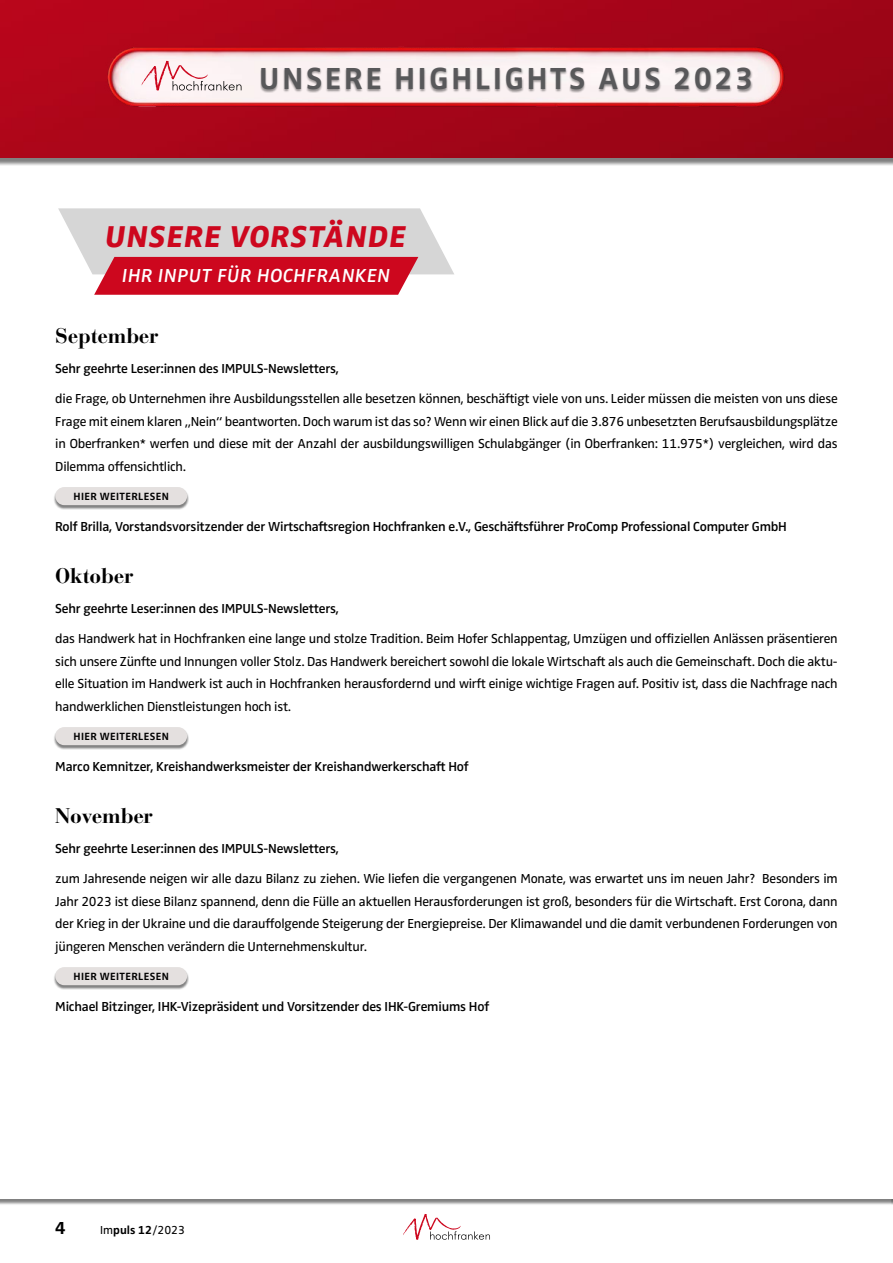
<style>
.page{position:relative;width:893px;height:1263px;background:#fff}
.page>*{position:absolute;margin:0;border:0;box-sizing:border-box;transform-origin:0 0}
.t1{font:700 31.5px "Zwo Pro";letter-spacing:.09em;color:#58585a}
.t2{font:italic 800 31.2px "Zwo Pro";letter-spacing:.035em;color:#cd071e}
.t3{font:700 21px "Bauer Bodoni";letter-spacing:-.01em;color:#000}
.t4{font:italic 600 19.5px "Zwo Pro";letter-spacing:.035em;color:#fff}
.t5{font:700 18px "Zwo Pro";color:#000}
.t6{font:13.5px/22.5px "Zwo Pro";letter-spacing:-.015em;color:#000;text-align:justify}
.t7{font:600 13.5px "Zwo Pro";letter-spacing:-.015em;color:#000}
.t8{font:12px "Zwo Pro";color:#000}
.t9{font:700 10.8px "Zwo Pro";letter-spacing:.035em;color:#000}
.s1{font-weight:700}
</style>
<div class="page">
<div style="left:0;top:1194px;width:893px;height:11px;background:#000;opacity:.5"></div>
<div style="left:0;top:1192px;width:893px;height:6px;background:#fff"></div>
<div style="left:0;top:0;width:893px;height:166px;background:#000;opacity:.5"></div>
<img style="left:0;top:0;width:893px;height:157px">
<img style="left:100px;top:27px;width:693px;height:104px">
<div style="left:260px;top:68px;width:493px;height:25px;background:#000;opacity:.4"></div>
<svg style="left:141px;top:61px;width:100px;height:30px"></svg>
<svg style="left:403px;top:1214px;width:87px;height:26px"></svg>
<div style="left:54px;top:488px;width:135px;height:22px;background:#000;opacity:.5"></div>
<div style="left:55px;top:487px;width:132px;height:18px;background:#e4e0df;border-radius:9px"></div>
<div style="left:54px;top:728px;width:135px;height:22px;background:#000;opacity:.5"></div>
<div style="left:55px;top:727px;width:132px;height:18px;background:#e4e0df;border-radius:9px"></div>
<div style="left:54px;top:968px;width:135px;height:22px;background:#000;opacity:.5"></div>
<div style="left:55px;top:967px;width:132px;height:18px;background:#e4e0df;border-radius:9px"></div>
<svg style="left:58px;top:208px;width:396px;height:87px;background:#d8969d"></svg>
<h1 class="t1" style="left:259px;top:55px;width:496px">UNSERE HIGHLIGHTS AUS 2023</h1>
<h2 class="t2" style="left:105px;top:213px;width:302px">UNSERE VORSTÄNDE</h2>
<h3 class="t4" style="left:122px;top:261px;width:269px">IHR INPUT FÜR HOCHFRANKEN</h3>
<h3 class="t3" style="left:55px;top:323px;width:105px">September</h3>
<p class="t7" style="left:55px;top:359px;width:285px">Sehr geehrte Leser:innen des IMPULS-Newsletters,</p>
<p class="t6" style="left:55px;top:387px;width:784px">die Frage, ob Unternehmen ihre Ausbildungsstellen alle besetzen können, beschäftigt viele von uns. Leider müssen die meisten von uns diese Frage mit einem klaren „Nein“ beantworten. Doch warum ist das so? Wenn wir einen Blick auf die 3.876 unbesetzten Berufsausbildungsplätze in Oberfranken* werfen und diese mit der Anzahl der ausbildungswilligen Schulabgänger (in Oberfranken: 11.975*) vergleichen, wird das Dilemma offensichtlich.</p>
<p class="t9" style="left:74px;top:488px;width:97px">HIER WEITERLESEN</p>
<p class="t7" style="left:55px;top:516px;width:733px">Rolf Brilla, Vorstandsvorsitzender der Wirtschaftsregion Hochfranken e.V., Geschäftsführer ProComp Professional Computer GmbH</p>
<h3 class="t3" style="left:55px;top:563px;width:80px">Oktober</h3>
<p class="t7" style="left:55px;top:599px;width:285px">Sehr geehrte Leser:innen des IMPULS-Newsletters,</p>
<p class="t6" style="left:55px;top:627px;width:784px">das Handwerk hat in Hochfranken eine lange und stolze Tradition. Beim Hofer Schlappentag, Umzügen und offiziellen Anlässen präsentieren sich unsere Zünfte und Innungen voller Stolz. Das Handwerk bereichert sowohl die lokale Wirtschaft als auch die Gemeinschaft. Doch die aktu&shy;elle Situation im Handwerk ist auch in Hochfranken herausfordernd und wirft einige wichtige Fragen auf. Positiv ist, dass die Nachfrage nach handwerklichen Dienstleistungen hoch ist.</p>
<p class="t9" style="left:74px;top:728px;width:97px">HIER WEITERLESEN</p>
<p class="t7" style="left:55px;top:756px;width:415px">Marco Kemnitzer, Kreishandwerksmeister der Kreishandwerkerschaft Hof</p>
<h3 class="t3" style="left:55px;top:803px;width:99px">November</h3>
<p class="t7" style="left:55px;top:839px;width:285px">Sehr geehrte Leser:innen des IMPULS-Newsletters,</p>
<p class="t6" style="left:55px;top:867px;width:784px">zum Jahresende neigen wir alle dazu Bilanz zu ziehen. Wie liefen die vergangenen Monate, was erwartet uns im neuen Jahr? Besonders im Jahr 2023 ist diese Bilanz spannend, denn die Fülle an aktuellen Herausforderungen ist groß, besonders für die Wirtschaft. Erst Corona, dann der Krieg in der Ukraine und die darauffolgende Steigerung der Energiepreise. Der Klimawandel und die damit verbundenen Forderungen von jüngeren Menschen verändern die Unternehmenskultur.</p>
<p class="t9" style="left:74px;top:968px;width:97px">HIER WEITERLESEN</p>
<p class="t7" style="left:55px;top:996px;width:435px">Michael Bitzinger, IHK-Vizepräsident und Vorsitzender des IHK-Gremiums Hof</p>
<h3 class="t5" style="left:55px;top:1214px;width:12px">4</h3>
<p class="t8" style="left:100px;top:1220px;width:86px">Im<span class="s1">puls 12</span>/2023</p>
</div>
